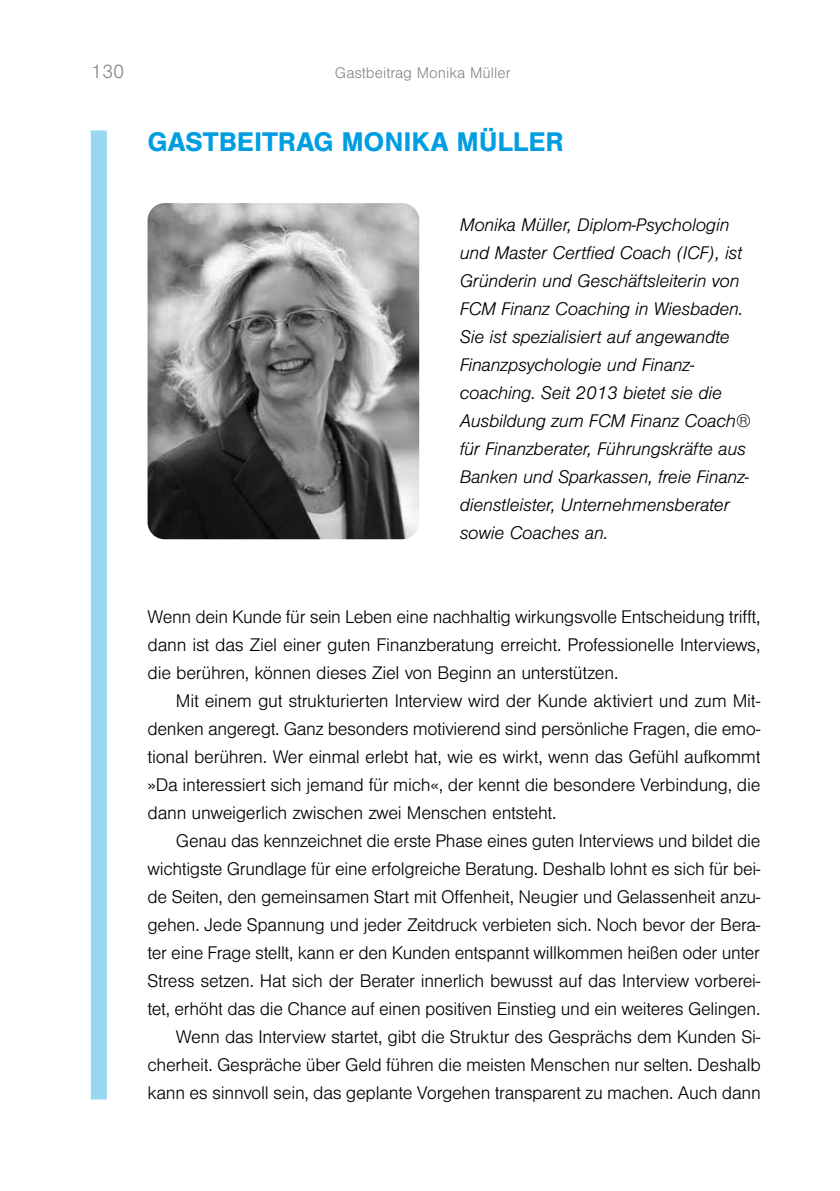
<style>
.page{position:relative;width:840px;height:1191px;background:#fff}
.page>*{position:absolute;margin:0;border:0;box-sizing:border-box;transform-origin:0 0}
.t1{font:700 28px "Nimbus San";letter-spacing:-.005em;color:#009ee0}
.t2{font:300 20px "Nimbus San";color:#87888a}
.t3{font:300 19px/28px "Nimbus San";letter-spacing:-.015em;color:#000;text-align:justify}
.t4{font:italic 300 19px/28px "Nimbus San";letter-spacing:-.015em;color:#000}
.t5{font:300 16px "Nimbus San";color:#87888a}
</style>
<div class="page">
<div style="left:91px;top:130px;width:16px;height:969px;background:#99d8f3"></div>
<img style="left:147px;top:203px;width:272px;height:336px">
<p class="t2" style="left:91px;top:61px;width:35px">130</p>
<p class="t5" style="left:335px;top:64px;width:177px">Gastbeitrag Monika Müller</p>
<h1 class="t1" style="left:147px;top:126px;width:417px">GASTBEITRAG MONIKA MÜLLER</h1>
<p class="t4" style="left:459px;top:211px;width:292px">Monika Müller, Diplom-Psychologin und Master Certfied Coach (ICF), ist Gründerin und Geschäftsleiterin von FCM Finanz Coaching in Wiesbaden.<br>Sie ist spezialisiert auf angewandte Finanzpsychologie und Finanz&shy;coaching. Seit 2013 bietet sie die Ausbildung zum FCM Finanz Coach® für Finanzberater, Führungskräfte aus Banken und Sparkassen, freie Finanz&shy;dienstleister, Unternehmensberater sowie Coaches an.</p>
<p class="t3" style="left:147px;top:603px;width:614px">Wenn dein Kunde für sein Leben eine nachhaltig wirkungsvolle Entscheidung trifft, dann ist das Ziel einer guten Finanzberatung erreicht. Professionelle Interviews, die berühren, können dieses Ziel von Beginn an unterstützen.</p>
<p class="t3" style="left:147px;top:687px;width:614px;text-indent:28px">Mit einem gut strukturierten Interview wird der Kunde aktiviert und zum Mit&shy;denken angeregt. Ganz besonders motivierend sind persönliche Fragen, die emo&shy;tional berühren. Wer einmal erlebt hat, wie es wirkt, wenn das Gefühl aufkommt »Da interessiert sich jemand für mich«, der kennt die besondere Verbindung, die dann unweigerlich zwischen zwei Menschen entsteht.</p>
<p class="t3" style="left:147px;top:827px;width:614px;text-align:right">Genau das kennzeichnet die erste Phase eines guten Interviews und bildet die wichtigste Grundlage für eine erfolgreiche Beratung. Deshalb lohnt es sich für bei&shy;de Seiten, den gemeinsamen Start mit Offenheit, Neugier und Gelassenheit anzu&shy;gehen. Jede Spannung und jeder Zeitdruck verbieten sich. Noch bevor der Bera&shy;ter eine Frage stellt, kann er den Kunden entspannt willkommen heißen oder unter Stress setzen. Hat sich der Berater innerlich bewusst auf das Interview vorberei&shy;tet, erhöht das die Chance auf einen positiven Einstieg und ein weiteres Gelingen.<br>Wenn das Interview startet, gibt die Struktur des Gesprächs dem Kunden Si&shy;cherheit. Gespräche über Geld führen die meisten Menschen nur selten. Deshalb kann es sinnvoll sein, das geplante Vorgehen transparent zu machen. Auch dann</p>
</div>
